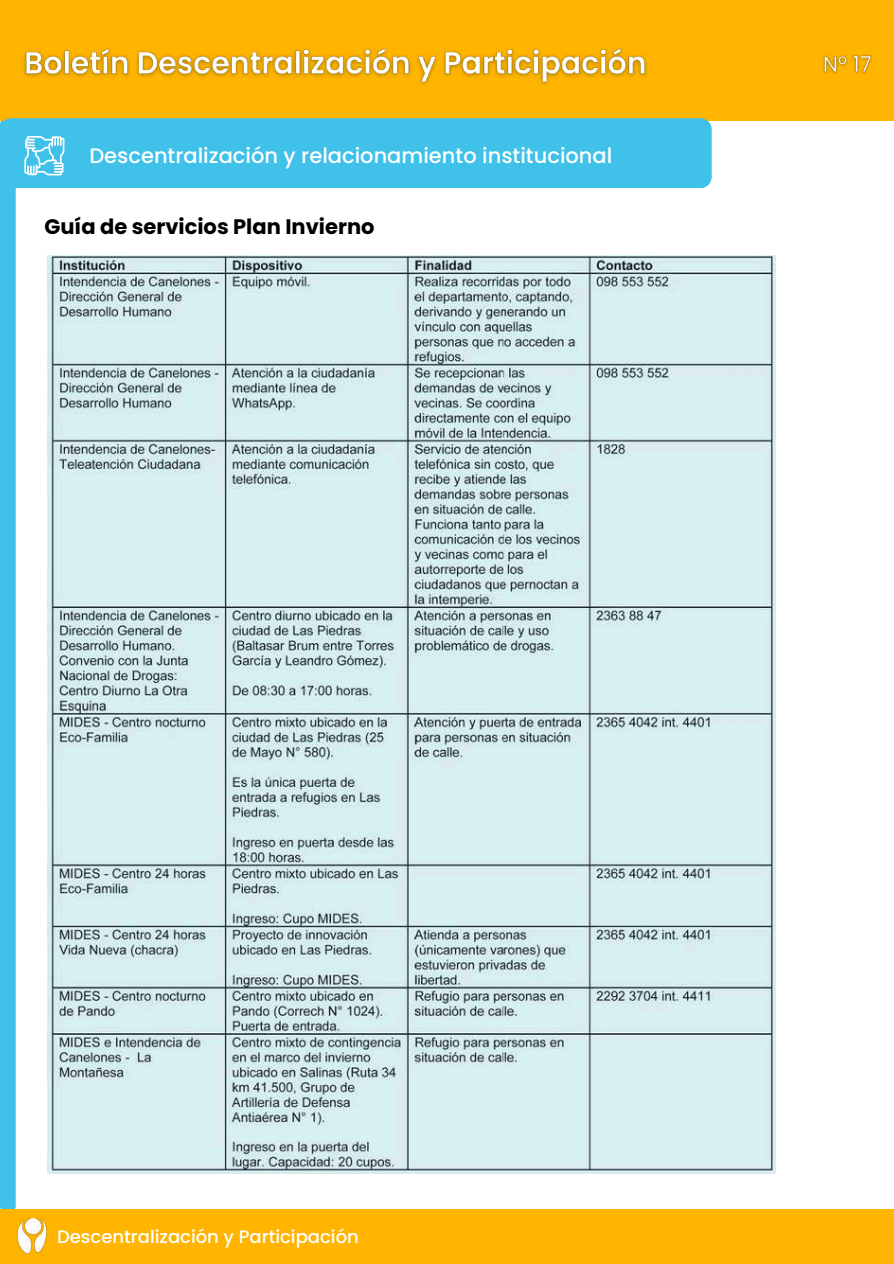
<style>
.page{position:relative;width:894px;height:1264px;background:#fff}
.page>*{position:absolute;margin:0;border:0;box-sizing:border-box;transform-origin:0 0}
.t1{font:500 21px "Poppins";color:#fff}
.t2{font:700 21px "Poppins";color:#000}
.t3{font:500 18px "Poppins";color:#fff}
</style>
<div class="page">
<div style="left:0;top:120px;width:16px;height:1088px;background:#3fc1e9"></div>
<div style="left:0;top:0;width:893px;height:120px;background:#ffb500"></div>
<div style="left:0;top:118px;width:711px;height:70px;background:#3fc1e9;border-radius:11px"></div>
<svg style="left:24px;top:136px;width:41px;height:39px"></svg>
<div style="left:0;top:1208px;width:893px;height:55px;background:#ffb500"></div>
<img style="left:48px;top:255px;width:726px;height:918px">
<img style="left:23px;top:47px;width:624px;height:38px">
<img style="left:823px;top:54px;width:49px;height:20px">
<p class="t1" style="left:89px;top:140px;width:524px">Descentralización y relacionamiento institucional</p>
<p class="t2" style="left:44px;top:212px;width:331px">Guía de servicios Plan Invierno</p>
<p class="t3" style="left:57px;top:1224px;width:303px">Descentralización y Participación</p>
</div>
